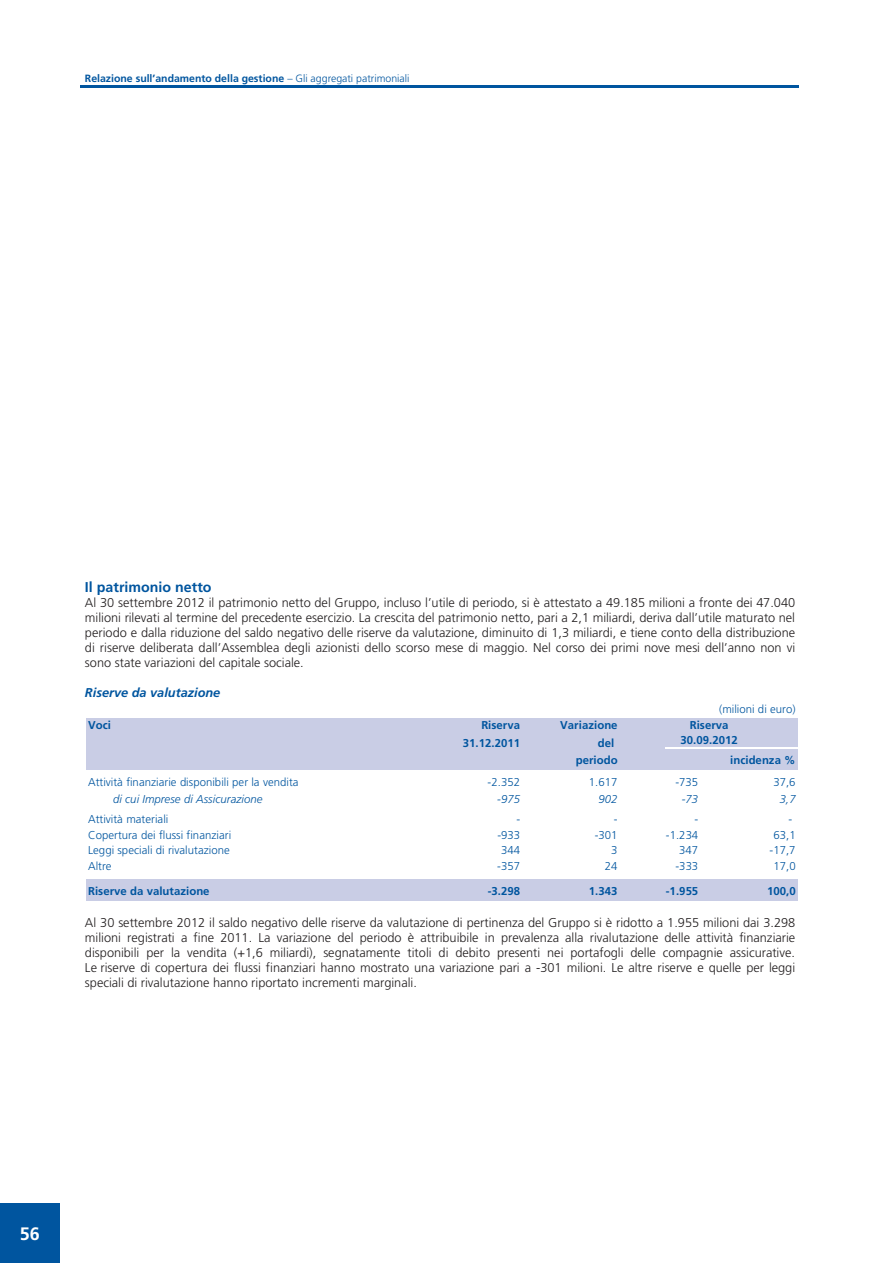
<style>
.page{position:relative;width:893px;height:1263px;background:#fff}
.page>*{position:absolute;margin:0;border:0;box-sizing:border-box;transform-origin:0 0}
.t1{font:700 18px "Frutiger";color:#fff}
.t2{font:700 14.25px "Frutiger LT";color:#00559f}
.t3{font:300 12.75px/14.9px "Frutiger LT";color:#221e1f;text-align:justify}
.t4{font:italic 700 12.75px "Frutiger LT";color:#00559f}
.t5{font:300 11.4px "Frutiger LT";letter-spacing:.005em;color:#00559f}
.t6{font:700 11.4px/17.4px "Frutiger LT";letter-spacing:.005em;color:#00559f}
.t7{font:italic 300 11.4px "Frutiger LT";letter-spacing:.005em;color:#00559f}
.t8{font:700 10.5px "Frutiger LT";letter-spacing:-.005em;color:#00559f}
.s1{font-weight:300}
</style>
<div class="page">
<hr style="left:76px;top:1262px;width:52px;height:1px;background:#00559f">
<hr style="left:81px;top:86px;width:718px;height:2px;background:#00559f">
<div style="left:86px;top:718px;width:712px;height:51px;background:#c9cde5"></div>
<div style="left:86px;top:879px;width:712px;height:22px;background:#c9cde5"></div>
<hr style="left:665px;top:748px;width:134px;height:1px;background:#fff">
<div style="left:0;top:1203px;width:60px;height:59px;background:#00559f"></div>
<p class="t8" style="left:85px;top:74px;width:326px">Relazione sull’andamento della gestione <span class="s1">– Gli aggregati patrimoniali</span></p>
<p class="t2" style="left:85px;top:582px;width:128px">Il patrimonio netto</p>
<p class="t3" style="left:85px;top:597px;width:712px">Al 30 settembre 2012 il patrimonio netto del Gruppo, incluso l’utile di periodo, si è attestato a 49.185 milioni a fronte dei 47.040 milioni rilevati al termine del precedente esercizio. La crescita del patrimonio netto, pari a 2,1 miliardi, deriva dall’utile maturato nel periodo e dalla riduzione del saldo negativo delle riserve da valutazione, diminuito di 1,3 miliardi, e tiene conto della distribuzione di riserve deliberata dall’Assemblea degli azionisti dello scorso mese di maggio. Nel corso dei primi nove mesi dell’anno non vi sono state variazioni del capitale sociale.</p>
<p class="t4" style="left:85px;top:685px;width:137px">Riserve da valutazione</p>
<p class="t5" style="left:719px;top:704px;width:78px">(milioni di euro)</p>
<p class="t6" style="left:481px;top:717px;width:40px">Riserva</p>
<p class="t6" style="left:560px;top:717px;width:59px">Variazione</p>
<p class="t6" style="left:463px;top:735px;width:59px">31.12.2011</p>
<p class="t6" style="left:576px;top:735px;width:43px;text-indent:22px">del periodo</p>
<p class="t6" style="left:88px;top:717px;width:24px">Voci</p>
<p class="t6" style="left:680px;top:718px;width:59px;line-height:15px;text-align:center">Riserva<br>30.09.2012</p>
<p class="t6" style="left:730px;top:752px;width:67px">incidenza %</p>
<p class="t5" style="left:88px;top:778px;width:212px">Attività finanziarie disponibili per la vendita</p>
<p class="t5" style="left:488px;top:778px;width:34px">-2.352</p>
<p class="t5" style="left:589px;top:778px;width:30px">1.617</p>
<p class="t5" style="left:675px;top:778px;width:24px">-735</p>
<p class="t5" style="left:773px;top:778px;width:24px">37,6</p>
<p class="t7" style="left:113px;top:793px;width:151px">di cui Imprese di Assicurazione</p>
<p class="t7" style="left:497px;top:793px;width:24px">-975</p>
<p class="t7" style="left:598px;top:793px;width:21px">902</p>
<p class="t7" style="left:682px;top:793px;width:18px">-73</p>
<p class="t7" style="left:780px;top:793px;width:17px">3,7</p>
<p class="t5" style="left:88px;top:815px;width:82px">Attività materiali</p>
<p class="t5" style="left:516px;top:815px;width:5px">-</p>
<p class="t5" style="left:614px;top:815px;width:5px">-</p>
<p class="t5" style="left:694px;top:815px;width:5px">-</p>
<p class="t5" style="left:788px;top:815px;width:5px">-</p>
<p class="t5" style="left:88px;top:830px;width:145px">Copertura dei flussi finanziari</p>
<p class="t5" style="left:497px;top:830px;width:24px">-933</p>
<p class="t5" style="left:595px;top:830px;width:24px">-301</p>
<p class="t5" style="left:666px;top:830px;width:34px">-1.234</p>
<p class="t5" style="left:773px;top:830px;width:24px">63,1</p>
<p class="t5" style="left:88px;top:846px;width:143px">Leggi speciali di rivalutazione</p>
<p class="t5" style="left:501px;top:846px;width:21px">344</p>
<p class="t5" style="left:611px;top:846px;width:8px">3</p>
<p class="t5" style="left:679px;top:846px;width:21px">347</p>
<p class="t5" style="left:769px;top:846px;width:28px">-17,7</p>
<p class="t5" style="left:88px;top:861px;width:25px">Altre</p>
<p class="t5" style="left:497px;top:861px;width:24px">-357</p>
<p class="t5" style="left:605px;top:861px;width:14px">24</p>
<p class="t5" style="left:675px;top:861px;width:24px">-333</p>
<p class="t5" style="left:773px;top:861px;width:24px">17,0</p>
<p class="t6" style="left:88px;top:883px;width:123px">Riserve da valutazione</p>
<p class="t6" style="left:488px;top:883px;width:34px">-3.298</p>
<p class="t6" style="left:589px;top:883px;width:30px">1.343</p>
<p class="t6" style="left:666px;top:883px;width:34px">-1.955</p>
<p class="t6" style="left:767px;top:883px;width:30px">100,0</p>
<p class="t3" style="left:85px;top:917px;width:712px">Al 30 settembre 2012 il saldo negativo delle riserve da valutazione di pertinenza del Gruppo si è ridotto a 1.955 milioni dai 3.298 milioni registrati a fine 2011. La variazione del periodo è attribuibile in prevalenza alla rivalutazione delle attività finanziarie disponibili per la vendita (+1,6 miliardi), segnatamente titoli di debito presenti nei portafogli delle compagnie assicurative.<br>Le riserve di copertura dei flussi finanziari hanno mostrato una variazione pari a -301 milioni. Le altre riserve e quelle per leggi speciali di rivalutazione hanno riportato incrementi marginali.</p>
<h1 class="t1" style="left:20px;top:1226px;width:22px">56</h1>
</div>
